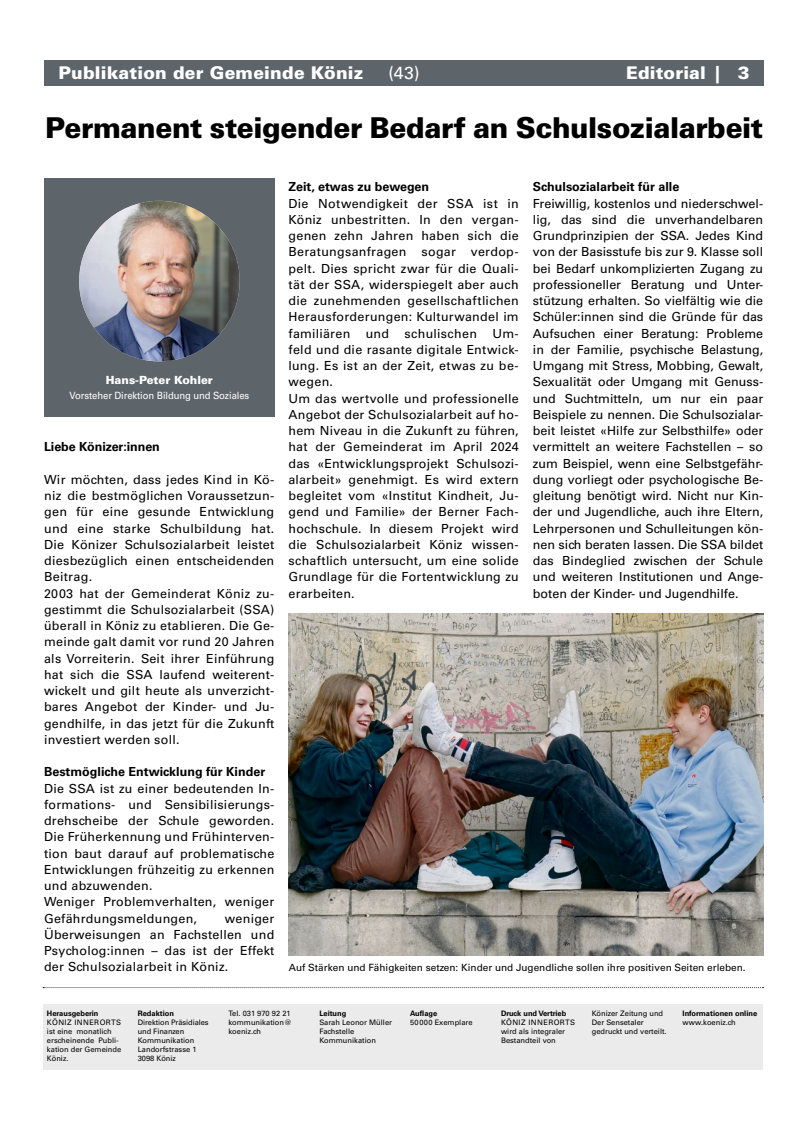
<style>
.page{position:relative;width:808px;height:1134px;background:#fff}
.page>*{position:absolute;margin:0;border:0;box-sizing:border-box;transform-origin:0 0}
.t1{font:900 28.75px "Univers LT Std";letter-spacing:-.015em;color:#000}
.t2{font:900 17.5px "Univers LT Std";letter-spacing:.01em;color:#fff}
.t3{font:17.5px "Univers LT Std";color:#fff}
.t4{font:12.5px/16.2px "Univers LT Std";letter-spacing:.02em;color:#000}
.t5{font:700 12.5px "Univers LT Std";color:#000}
.t6{font:900 11.25px "Univers LT Std";color:#fff}
.t7{font:10px "Univers LT Std";color:#000}
.t8{font:10px "Univers LT Std";letter-spacing:-.01em;color:#fff;scale:.95 1}
.t9{font:7.5px/9px "Univers LT Std";color:#000}
.t10{font:700 7.5px "Univers LT Std";color:#000}
</style>
<div class="page">
<div style="left:44px;top:60px;width:720px;height:26px;background:#5e656a"></div>
<div style="left:43px;top:1004px;width:720px;height:65px;background:#ecebeb"></div>
<svg style="left:43px;top:987px;width:720px;height:1px"></svg>
<div style="left:44px;top:178px;width:231px;height:238px;background:#5e656a"></div>
<img style="left:79px;top:201px;width:161px;height:160px;border-radius:80px">
<img style="left:288px;top:614px;width:476px;height:341px">
<h2 class="t2" style="left:58px;top:62px;width:307px">Publikation der Gemeinde Köniz</h2>
<h2 class="t3" style="left:388px;top:62px;width:33px">(43)</h2>
<h2 class="t2" style="left:626px;top:62px;width:125px">Editorial | 3</h2>
<h1 class="t1" style="left:45px;top:109px;width:720px">Permanent steigender Bedarf an Schulsozialarbeit</h1>
<p class="t6" style="left:106px;top:373px;width:109px">Hans-Peter Kohler</p>
<p class="t8" style="left:69px;top:389px;width:191px">Vorsteher Direktion Bildung und Soziales</p>
<p class="t5" style="left:44px;top:440px;width:117px">Liebe Könizer:innen</p>
<p class="t4" style="left:44px;top:471px;width:232px">Wir möchten, dass jedes Kind in Kö&shy;niz die bestmöglichen Voraussetzun&shy;gen für eine gesunde Entwicklung und eine starke Schulbildung hat.<br>Die Könizer Schulsozialarbeit leistet diesbezüglich einen entscheidenden Beitrag.<br>2003 hat der Gemeinderat Köniz zu&shy;gestimmt die Schulsozialarbeit (SSA) überall in Köniz zu etablieren. Die Ge&shy;meinde galt damit vor rund 20 Jahren als Vorreiterin. Seit ihrer Einführung hat sich die SSA laufend weiterent&shy;wickelt und gilt heute als unverzicht&shy;bares Angebot der Kinder- und Ju&shy;gendhilfe, in das jetzt für die Zukunft investiert werden soll.</p>
<p class="t5" style="left:44px;top:765px;width:223px">Bestmögliche Entwicklung für Kinder</p>
<p class="t4" style="left:44px;top:780px;width:232px">Die SSA ist zu einer bedeutenden In&shy;formations- und Sensibilisierungs&shy;drehscheibe der Schule geworden.<br>Die Früherkennung und Frühinterven&shy;tion baut darauf auf problematische Entwicklungen frühzeitig zu erkennen und abzuwenden.<br>Weniger Problemverhalten, weniger Gefährdungsmeldungen,</p>
<p class="t4" style="left:44px;top:910px;width:232px;text-align:justify;text-indent:181px">weniger Überweisungen an Fachstellen und Psycholog:innen – das ist der Effekt der Schulsozialarbeit in Köniz.</p>
<p class="t5" style="left:288px;top:180px;width:142px">Zeit, etwas zu bewegen</p>
<p class="t4" style="left:288px;top:195px;width:232px">Die Notwendigkeit der SSA ist in Köniz unbestritten. In den vergan&shy;genen zehn Jahren haben sich die Beratungsanfragen sogar verdop&shy;pelt. Dies spricht zwar für die Quali&shy;tät der SSA, widerspiegelt aber auch die zunehmenden gesellschaftlichen Herausforderungen: Kulturwandel im familiären und schulischen Um&shy;feld und die rasante digitale Entwick&shy;lung. Es ist an der Zeit, etwas zu be&shy;wegen.<br>Um das wertvolle und professionelle Angebot der Schulsozialarbeit auf ho&shy;hem Niveau in die Zukunft zu führen, hat der Gemeinderat im April 2024 das «Entwicklungsprojekt Schulsozi&shy;alarbeit» genehmigt. Es wird extern begleitet vom «Institut Kindheit, Ju&shy;gend und Familie» der Berner Fach&shy;hochschule. In diesem Projekt wird die Schulsozialarbeit Köniz wissen&shy;schaftlich untersucht, um eine solide Grundlage für die Fortentwicklung zu erarbeiten.</p>
<p class="t5" style="left:533px;top:180px;width:148px">Schulsozialarbeit für alle</p>
<p class="t4" style="left:533px;top:195px;width:232px;text-align:justify">Freiwillig, kostenlos und niederschwel&shy;lig, das sind die unverhandelbaren Grundprinzipien der SSA. Jedes Kind von der Basisstufe bis zur 9. Klasse soll bei Bedarf unkomplizierten Zugang zu professioneller Beratung und Unter&shy;stützung erhalten. So vielfältig wie die Schüler:innen sind die Gründe für das Aufsuchen einer Beratung: Probleme in der Familie, psychische Belastung, Umgang mit Stress, Mobbing, Gewalt, Sexualität oder Umgang mit Genuss&shy;und Suchtmitteln, um nur ein paar Beispiele zu nennen. Die Schulsozialar&shy;beit leistet «Hilfe zur Selbsthilfe» oder vermittelt an weitere Fachstellen – so zum Beispiel, wenn eine Selbstgefähr&shy;dung vorliegt oder psychologische Be&shy;gleitung benötigt wird. Nicht nur Kin&shy;der und Jugendliche, auch ihre Eltern, Lehrpersonen und Schulleitungen kön&shy;nen sich beraten lassen. Die SSA bildet das Bindeglied zwischen der Schule und weiteren Institutionen und Ange&shy;boten der Kinder- und Jugendhilfe.</p>
<p class="t7" style="left:289px;top:962px;width:458px">Auf Stärken und Fähigkeiten setzen: Kinder und Jugendliche sollen ihre positiven Seiten erleben.</p>
<p class="t10" style="left:47px;top:1009px;width:53px">Herausgeberin</p>
<p class="t9" style="left:47px;top:1018px;width:76px">KÖNIZ INNERORTS ist eine monatlich erscheinende Publi&shy;kation der Gemeinde<br>Köniz.</p>
<p class="t10" style="left:138px;top:1009px;width:38px">Redaktion</p>
<p class="t9" style="left:138px;top:1018px;width:72px">Direktion Präsidiales und Finanzen<br>Kommunikation<br>Landorfstrasse 1<br>3098 Köniz</p>
<p class="t9" style="left:229px;top:1009px;width:65px">Tel. 031 970 92 21 kommunikation@ koeniz.ch</p>
<p class="t10" style="left:319px;top:1009px;width:28px">Leitung</p>
<p class="t9" style="left:319px;top:1018px;width:74px">Sarah Leonor Müller<br>Fachstelle<br>Kommunikation</p>
<p class="t10" style="left:410px;top:1009px;width:28px">Auflage</p>
<p class="t9" style="left:410px;top:1018px;width:64px">50000 Exemplare</p>
<p class="t10" style="left:501px;top:1009px;width:67px">Druck und Vertrieb</p>
<p class="t9" style="left:501px;top:1018px;width:76px">KÖNIZ INNERORTS wird als integraler<br>Bestandteil von</p>
<p class="t9" style="left:592px;top:1009px;width:76px">Könizer Zeitung und<br>Der Sensetaler gedruckt und verteilt.</p>
<p class="t10" style="left:683px;top:1009px;width:76px">Informationen online</p>
<p class="t9" style="left:683px;top:1018px;width:55px">www.koeniz.ch</p>
</div>
